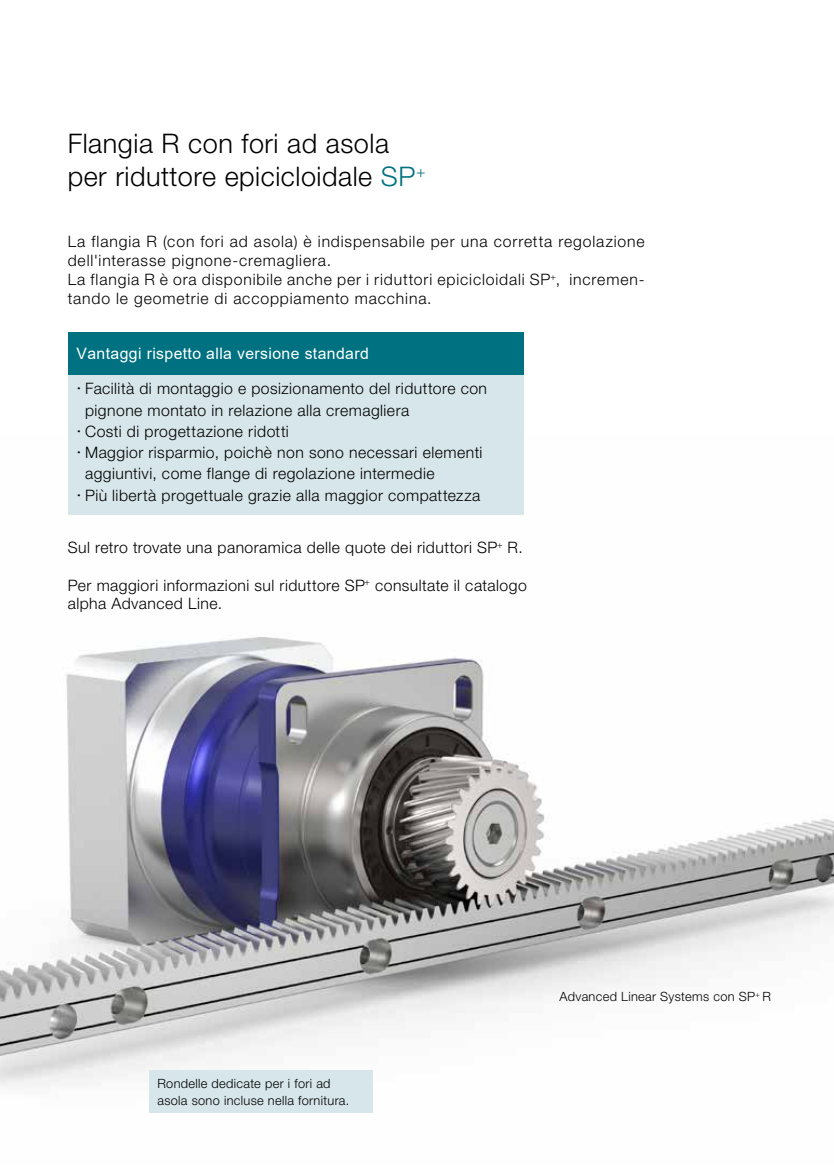
<style>
.page{position:relative;width:834px;height:1174px;background:#fff}
.page>*{position:absolute;margin:0;border:0;box-sizing:border-box;transform-origin:0 0}
.t1{font:300 27px/32.4px "Helvetica Neue LTW1 G";letter-spacing:.02em;color:#000}
.t2{font:300 15.75px/18.9px "Helvetica Neue LTW1 G";letter-spacing:.03em;color:#000}
.t3{font:300 15.75px/18.9px "Helvetica Neue LTW1 G";letter-spacing:.055em;color:#000}
.t4{font:15.75px "Arial";letter-spacing:.025em;color:#fff}
.t5{font:300 12.75px/16.5px "Helvetica Neue LTW1 G";letter-spacing:.025em;color:#000}
.s1{color:#007180}
.s2{font-size:18px}
</style>
<div class="page">
<img style="left:0;top:434px;width:833px;height:679px">
<div style="left:149px;top:1070px;width:223px;height:43px;background:#d7e6ea"></div>
<div style="left:68px;top:374px;width:455px;height:140px;background:#d7e6ea"></div>
<div style="left:68px;top:332px;width:455px;height:42px;background:#007180"></div>
<h1 class="t1" style="left:68px;top:127px;width:359px">Flangia R con fori ad asola per riduttore epicicloidale <span class="s1">SP</span><sup>+</sup></h1>
<p class="t3" style="left:68px;top:232px;width:578px">La flangia R (con fori ad asola) è indispensabile per una corretta regolazione dell'interasse pignone-cremagliera.<br>La flangia R è ora disponibile anche per i riduttori epicicloidali SP<sup>+</sup>, incremen&shy;tando le geometrie di accoppiamento macchina.</p>
<p class="t4" style="left:77px;top:342px;width:293px">Vantaggi rispetto alla versione standard</p>
<p class="t2" style="left:77px;top:379px;width:412px"><span class="s2">·</span> Facilità di montaggio e posizionamento del riduttore con</p>
<p class="t2" style="left:85px;top:400px;width:325px">pignone montato in relazione alla cremagliera</p>
<p class="t2" style="left:77px;top:422px;width:214px"><span class="s2">·</span> Costi di progettazione ridotti</p>
<p class="t2" style="left:77px;top:443px;width:407px"><span class="s2">·</span> Maggior risparmio, poichè non sono necessari elementi</p>
<p class="t2" style="left:85px;top:464px;width:351px">aggiuntivi, come flange di regolazione intermedie</p>
<p class="t2" style="left:77px;top:485px;width:405px"><span class="s2">·</span> Più libertà progettuale grazie alla maggior compattezza</p>
<p class="t2" style="left:68px;top:537px;width:456px">Sul retro trovate una panoramica delle quote dei riduttori SP<sup>+</sup> R.</p>
<p class="t2" style="left:68px;top:575px;width:460px">Per maggiori informazioni sul riduttore SP<sup>+</sup> consultate il catalogo alpha Advanced Line.</p>
<p class="t5" style="left:157px;top:1075px;width:193px">Rondelle dedicate per i fori ad asola sono incluse nella fornitura.</p>
<p class="t5" style="left:559px;top:988px;width:213px">Advanced Linear Systems con SP<sup>+</sup> R</p>
</div>
